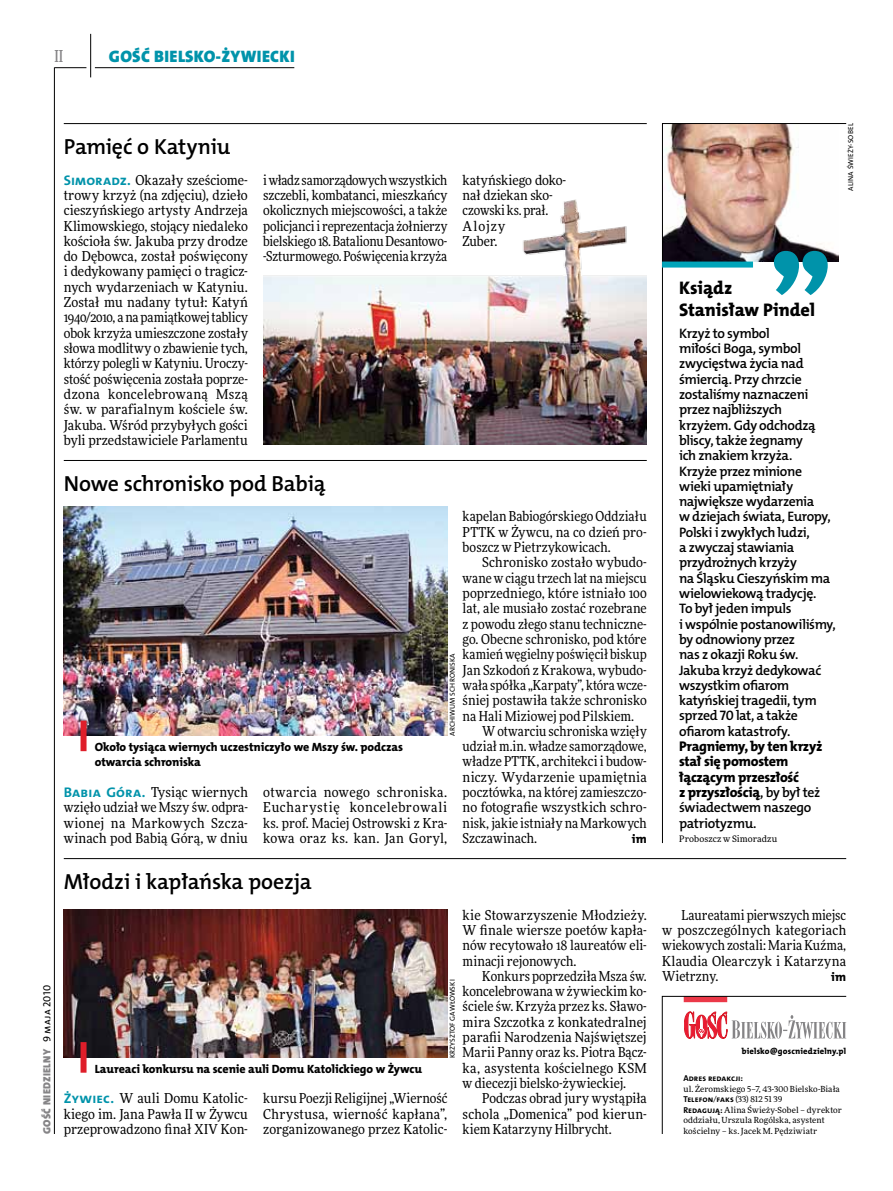
<style>
.page{position:relative;width:893px;height:1191px;background:#fff}
.page>*{position:absolute;margin:0;border:0;box-sizing:border-box;transform-origin:0 0}
.t1{font:21.9px "The Mix HP6 Se Bld";letter-spacing:-.015em;color:#000}
.t2{font:18.3px/21.6px "The Mix HP8 Ex Bld";letter-spacing:-.005em;color:#000}
.t3{font:16.65px "The Mix HP9 Blk";letter-spacing:.02em;color:#0093aa}
.t4{font:500 16.5px "Freeday Narrow";color:#858486;scale:.9 1}
.t5{font:14.1px/15.3px "The Mix HP8 Ex Bld";letter-spacing:-.02em;color:#000}
.t6{font:13.8px/15.3px "The Mix HP6 Se Bld";letter-spacing:-.03em;color:#000}
.t7{font:13.65px/15.3px "Freeday Narrow News";letter-spacing:.005em;color:#000;text-align:justify}
.t8{font:12.3px "The Mix HP8 Ex Bld";color:#000}
.t9{font:12px/15.3px "The Mix HP8 Ex Bld";letter-spacing:-.005em;color:#000}
.t10{font:10.5px "The Mix HP9 Blk";letter-spacing:.025em;color:#858486}
.t11{font:9px "Freeday News";letter-spacing:.01em;color:#000}
.t12{font:8.55px "The Mix HP8 Ex Bld";letter-spacing:.015em;color:#000}
.t13{font:8.55px "The Mix HP7 Bld";letter-spacing:.005em;color:#000}
.t14{font:8.4px/10.5px "Freeday News";letter-spacing:.01em;color:#000}
.t15{font:7.2px "The Mix HP5 Plain";letter-spacing:.01em;color:#000}
.s1{font-family:"The Mix HP5 Plain";color:#000}
.s2{font-family:"The Mix HP7 Bld";font-size:13.95px;color:#0093aa}
.s3{font-family:"The Mix HP6 Se Bld";font-size:13.8px}
.s4{font-family:"The Mix HP7 Bld";font-size:8.55px}
</style>
<div class="page">
<hr style="left:54px;top:67px;width:1px;height:1067px;background:#000">
<hr style="left:90px;top:34px;width:1px;height:43px;background:#000">
<hr style="left:54px;top:67px;width:32px;height:1px;background:#000">
<hr style="left:95px;top:67px;width:199px;height:1px;background:#000">
<svg style="left:662px;top:996px;width:185px;height:138px"></svg>
<svg style="left:662px;top:123px;width:185px;height:720px"></svg>
<div style="left:662px;top:261px;width:91px;height:6px;background:#00a4b9"></div>
<svg style="left:774px;top:251px;width:54px;height:44px"></svg>
<hr style="left:64px;top:123px;width:583px;height:1px;background:#000">
<img style="left:64px;top:506px;width:383px;height:230px">
<div style="left:81px;top:720px;width:6px;height:31px;background:#df1e2a"></div>
<img style="left:263px;top:199px;width:384px;height:246px">
<hr style="left:64px;top:460px;width:583px;height:1px;background:#000">
<hr style="left:64px;top:858px;width:782px;height:1px;background:#000">
<img style="left:64px;top:909px;width:383px;height:148px">
<div style="left:81px;top:1042px;width:6px;height:30px;background:#df1e2a"></div>
<p class="t4" style="left:54px;top:46px;width:11px">II</p>
<p class="t3" style="left:109px;top:46px;width:187px">GOŚĆ BIELSKO-ŻYWIECKI</p>
<p class="t10" style="left:40px;top:1134px;width:150px;rotate:-90deg">GOŚĆ NIEDZIELNY <span class="s1">9 maja 2010</span></p>
<h1 class="t1" style="left:64px;top:132px;width:168px">Pamięć o Katyniu</h1>
<p class="t7" style="left:64px;top:172px;width:186px"><span class="s2">Simoradz.</span> Okazały sześciome&shy;trowy krzyż (na zdjęciu), dzieło cieszyńskiego artysty Andrzeja Klimowskiego, stojący niedaleko kościoła św. Jakuba przy drodze do Dębowca, został poświęcony i dedykowany pamięci o tragicz&shy;nych wydarzeniach w Katyniu.<br>Został mu nadany tytuł: Katyń 1940/2010, a na pamiątkowej tablicy obok krzyża umieszczone zostały słowa modlitwy o zbawienie tych, którzy polegli w Katyniu. Uroczy&shy;stość poświęcenia została poprze&shy;dzona koncelebrowaną Mszą św. w parafialnym kościele św.<br>Jakuba. Wśród przybyłych gości byli przedstawiciele Parlamentu</p>
<p class="t7" style="left:263px;top:172px;width:186px">i władz samorządowych wszystkich szczebli, kombatanci, mieszkańcy okolicznych miejscowości, a także policjanci i reprezentacja żołnierzy bielskiego 18. Batalionu Desantowo--Szturmowego. Poświęcenia krzyża</p>
<p class="t7" style="left:463px;top:172px;width:105px;text-align:left">katyńskiego doko&shy;nał dziekan sko&shy;czowski ks. prał.<br>Alojzy<br>Zuber.</p>
<h1 class="t1" style="left:64px;top:469px;width:263px">Nowe schronisko pod Babią</h1>
<p class="t7" style="left:463px;top:509px;width:186px">kapelan Babiogórskiego Oddziału PTTK w Żywcu, na co dzień pro&shy;boszcz w Pietrzykowicach.</p>
<p class="t7" style="left:482px;top:555px;width:166px">Schronisko zostało wybudo-</p>
<p class="t7" style="left:463px;top:570px;width:186px">wane w ciągu trzech lat na miejscu</p>
<p class="t7" style="left:463px;top:585px;width:186px">poprzedniego, które istniało 100</p>
<p class="t7" style="left:463px;top:600px;width:186px">lat, ale musiało zostać rozebrane</p>
<p class="t7" style="left:463px;top:616px;width:186px">z powodu złego stanu techniczne-</p>
<p class="t7" style="left:463px;top:631px;width:186px">go. Obecne schronisko, pod które</p>
<p class="t7" style="left:463px;top:646px;width:186px">kamień węgielny poświęcił biskup</p>
<p class="t7" style="left:463px;top:662px;width:186px">Jan Szkodoń z Krakowa, wybudo-</p>
<p class="t7" style="left:463px;top:677px;width:186px">wała spółka „Karpaty”, która wcze-</p>
<p class="t7" style="left:463px;top:692px;width:186px">śniej postawiła także schronisko</p>
<p class="t7" style="left:463px;top:708px;width:173px">na Hali Miziowej pod Pilskiem.</p>
<p class="t7" style="left:482px;top:723px;width:166px">W otwarciu schroniska wzięły</p>
<p class="t7" style="left:463px;top:738px;width:186px">udział m.in. władze samorządowe,</p>
<p class="t7" style="left:463px;top:754px;width:186px">władze PTTK, architekci i budow-</p>
<p class="t7" style="left:463px;top:769px;width:186px">niczy. Wydarzenie upamiętnia</p>
<p class="t7" style="left:463px;top:784px;width:186px">pocztówka, na której zamieszczo-</p>
<p class="t7" style="left:463px;top:799px;width:186px">no fotografie wszystkich schro-</p>
<p class="t7" style="left:463px;top:815px;width:186px">nisk, jakie istniały na Markowych</p>
<p class="t7" style="left:463px;top:830px;width:76px">Szczawinach.</p>
<p class="t8" style="left:632px;top:831px;width:15px">im</p>
<p class="t15" style="left:448px;top:736px;width:84px;rotate:-90deg">Archiwum sch roniska</p>
<p class="t9" style="left:95px;top:739px;width:310px">Około tysiąca wiernych uczestniczyło we Mszy św. podczas otwarcia schroniska</p>
<p class="t7" style="left:64px;top:784px;width:186px"><span class="s2">Babia Góra.</span> Tysiąc wiernych wzięło udział we Mszy św. odpra&shy;wionej na Markowych Szcza&shy;winach pod Babią Górą, w dniu</p>
<p class="t7" style="left:263px;top:784px;width:186px">otwarcia nowego schroniska.<br>Eucharystię koncelebrowali ks. prof. Maciej Ostrowski z Kra&shy;kowa oraz ks. kan. Jan Goryl,</p>
<h1 class="t1" style="left:64px;top:867px;width:250px">Młodzi i kapłańska poezja</h1>
<p class="t7" style="left:463px;top:907px;width:186px">kie Stowarzyszenie Młodzieży.<br>W finale wiersze poetów kapła&shy;nów recytowało 18 laureatów eli&shy;minacji rejonowych.</p>
<p class="t7" style="left:463px;top:968px;width:186px;text-indent:20px">Konkurs poprzedziła Msza św. koncelebrowana w żywieckim ko&shy;ściele św. Krzyża przez ks. Sławo&shy;mira Szczotka z konkatedralnej parafii Narodzenia Najświętszej Marii Panny oraz ks. Piotra Bącz&shy;ka, asystenta kościelnego KSM w diecezji bielsko-żywieckiej.</p>
<p class="t7" style="left:463px;top:1090px;width:186px;text-indent:20px">Podczas obrad jury wystąpiła schola „Domenica” pod kierun&shy;kiem Katarzyny Hilbrycht.</p>
<p class="t15" style="left:448px;top:1058px;width:80px;rotate:-90deg">Krzysztof Gawłowski</p>
<p class="t9" style="left:95px;top:1061px;width:329px">Laureaci konkursu na scenie auli Domu Katolickiego w Żywcu</p>
<p class="t7" style="left:64px;top:1090px;width:186px"><span class="s2">Żywiec.</span> W auli Domu Katolic&shy;kiego im. Jana Pawła II w Żywcu przeprowadzono finał XIV Kon-</p>
<p class="t7" style="left:263px;top:1090px;width:186px">kursu Poezji Religijnej „Wierność Chrystusa, wierność kapłana”, zorganizowanego przez Katolic-</p>
<p class="t15" style="left:846px;top:191px;width:69px;rotate:-90deg">Alina Świeży-Sobel</p>
<h2 class="t2" style="left:679px;top:277px;width:137px">Ksiądz<br>Stanisław Pindel</h2>
<p class="t6" style="left:679px;top:325px;width:158px">Krzyż to symbol<br>miłości Boga, symbol zwycięstwa życia nad śmiercią. Przy chrzcie zostaliśmy naznaczeni przez najbliższych krzyżem. Gdy odchodzą bliscy, także żegnamy<br>ich znakiem krzyża.<br>Krzyże przez minione wieki upamiętniały największe wydarzenia<br>w dziejach świata, Europy,<br>Polski i zwykłych ludzi,<br>a zwyczaj stawiania przydrożnych krzyży<br>na Śląsku Cieszyńskim ma wielowiekową tradycję.<br>To był jeden impuls<br>i wspólnie postanowiliśmy, by odnowiony przez<br>nas z okazji Roku św.<br>Jakuba krzyż dedykować wszystkim ofiarom katyńskiej tragedii, tym sprzed 70 lat, a także ofiarom katastrofy.</p>
<p class="t5" style="left:679px;top:739px;width:145px">Pragniemy, by ten krzyż stał się pomostem łączącym przeszłość<br>z przyszłością<span class="s3">, by był też</span></p>
<p class="t6" style="left:679px;top:800px;width:134px">świadectwem naszego patriotyzmu.</p>
<p class="t11" style="left:679px;top:833px;width:100px">Proboszcz w Simoradzu</p>
<p class="t7" style="left:662px;top:907px;width:186px;text-indent:20px">Laureatami pierwszych miejsc w poszczególnych kategoriach wiekowych zostali: Maria Kuźma, Klaudia Olearczyk i Katarzyna Wietrzny.</p>
<p class="t8" style="left:831px;top:968px;width:15px">im</p>
<p class="t12" style="left:742px;top:1045px;width:106px">bielsko@goscniedzielny.pl</p>
<p class="t13" style="left:683px;top:1073px;width:61px">Adres redakcji:</p>
<p class="t14" style="left:683px;top:1083px;width:160px">ul. Żeromskiego 5–7, 43-300 Bielsko-Biała <span class="s4">Telefon</span>/<span class="s4">faks</span> (33) 812 51 39<br><span class="s4">Redagują:</span> Alina Świeży-Sobel – dyrektor oddziału, Urszula Rogólska, asystent kościelny – ks. Jacek M. Pędziwiatr</p>
</div>
